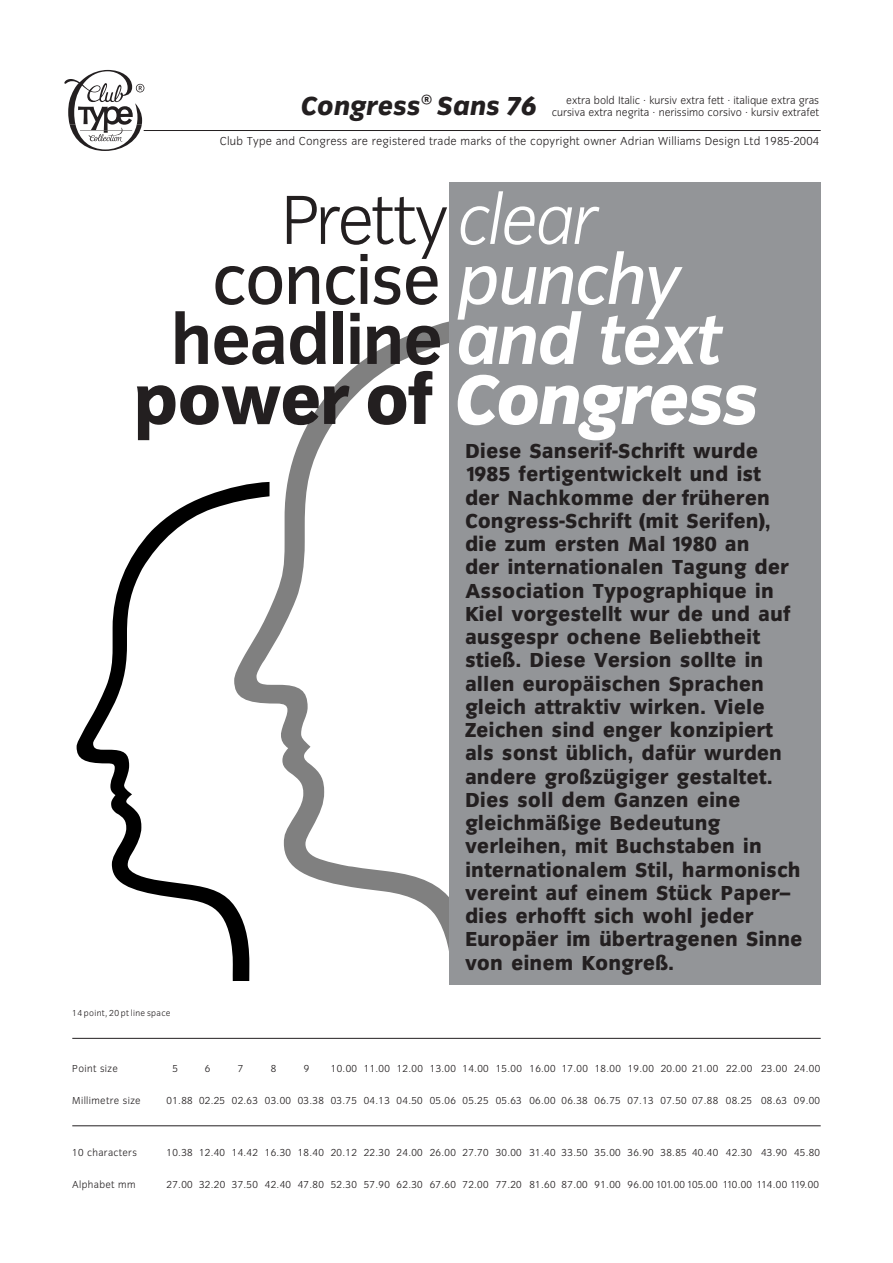
<style>
.page{position:relative;width:893px;height:1263px;background:#fff}
.page>*{position:absolute;margin:0;border:0;box-sizing:border-box;transform-origin:0 0}
.t1{font:700 72px/60px "Congress Sans";letter-spacing:-.03em;color:#231f20;text-align:center}
.t2{font:italic 800 27px "Congress Sans";color:#231f20}
.t3{font:800 21px/23.2px "Congress Sans";color:#231f20}
.t4{font:12px "Congress Sans";letter-spacing:.015em;color:#231f20}
.t5{font:11.25px/12.8px "Congress Sans";color:#231f20;text-align:right}
.t6{font:10.5px "Congress Sans";letter-spacing:.03em;color:#231f20}
.t7{font:9px "Congress Sans";letter-spacing:.035em;color:#231f20}
.s1{color:#fff}
.s2{font-size:22.5px}
.s3{font-weight:400}
.s4{font-weight:400;font-style:italic;color:#fff}
.s5{font-weight:400;font-style:italic;color:#939598}
.s6{font-weight:500}
.s7{font-weight:500;font-style:italic;color:#fff}
.s8{font-style:italic;color:#fff}
.s9{font-weight:800}
.s10{font-weight:800;font-style:italic;color:#fff}
</style>
<div class="page">
<svg style="left:270px;top:321px;width:179px;height:630px"></svg>
<svg style="left:142px;top:482px;width:128px;height:499px"></svg>
<div style="left:449px;top:182px;width:372px;height:802px;background:#939598"></div>
<svg style="left:64px;top:70px;width:81px;height:81px"></svg>
<hr style="left:72px;top:1038px;width:749px;height:1px;background:#231f20">
<hr style="left:144px;top:130px;width:677px;height:1px;background:#231f20">
<hr style="left:72px;top:1125px;width:749px;height:1px;background:#231f20">
<svg style="left:76px;top:542px;width:66px;height:350px"></svg>
<p class="t2" style="left:289px;top:97px;width:250px"><span class="s1">®</span>Congress<span class="s2">®</span> Sans 76</p>
<p class="t4" style="left:220px;top:137px;width:601px">Club Type and Congress are registered trade marks of the copyright owner Adrian Williams Design Ltd 1985-2004</p>
<p class="t5" style="left:552px;top:95px;width:269px">extra bold Italic · kursiv extra fett · italique extra gras cursiva extra negrita · nerissimo corsivo · kursiv extrafet</p>
<h1 class="t1" style="left:133px;top:198px;width:628px"><span class="s3">Pretty</span> <span class="s4">clear</span><span class="s5">i<br></span><span class="s6">concise</span> <span class="s7">punchy </span>headline <span class="s8">and text </span><span class="s9">power of</span> <span class="s10">Congress</span></h1>
<p class="t3" style="left:465px;top:442px;width:339px">Diese Sanserif-Schrift wurde<br>1985 fertigentwickelt und ist<br>der Nachkomme der früheren<br>Congress-Schrift (mit Serifen), die zum ersten Mal 1980 an<br>der internationalen Tagung der<br>Association Typographique in<br>Kiel vorgestellt wur de und auf ausgespr ochene Beliebtheit stieß. Diese Version sollte in allen europäischen Sprachen gleich attraktiv wirken. Viele<br>Zeichen sind enger konzipiert als sonst üblich, dafür wurden andere großzügiger gestaltet.<br>Dies soll dem Ganzen eine gleichmäßige Bedeutung verleihen, mit Buchstaben in internationalem Stil, harmonisch vereint auf einem Stück Paper– dies erhofft sich wohl jeder<br>Europäer im übertragenen Sinne von einem Kongreß.</p>
<p class="t7" style="left:72px;top:1010px;width:100px">14 point, 20 pt line space</p>
<p class="t6" style="left:72px;top:1065px;width:47px">Point size</p>
<p class="t6" style="left:172px;top:1065px;width:7px">5</p>
<p class="t6" style="left:205px;top:1065px;width:7px">6</p>
<p class="t6" style="left:238px;top:1065px;width:7px">7</p>
<p class="t6" style="left:271px;top:1065px;width:7px">8</p>
<p class="t6" style="left:304px;top:1065px;width:7px">9</p>
<p class="t6" style="left:331px;top:1065px;width:491px">10.00 11.00 12.00 13.00 14.00 15.00 16.00 17.00 18.00 19.00 20.00 21.00 22.00 23.00 24.00</p>
<p class="t6" style="left:72px;top:1097px;width:70px">Millimetre size</p>
<p class="t6" style="left:167px;top:1097px;width:655px">01.88 02.25 02.63 03.00 03.38 03.75 04.13 04.50 05.06 05.25 05.63 06.00 06.38 06.75 07.13 07.50 07.88 08.25 08.63 09.00</p>
<p class="t6" style="left:72px;top:1149px;width:66px">10 characters</p>
<p class="t6" style="left:167px;top:1149px;width:655px">10.38 12.40 14.42 16.30 18.40 20.12 22.30 24.00 26.00 27.70 30.00 31.40 33.50 35.00 36.90 38.85 40.40 42.30 43.90 45.80</p>
<p class="t6" style="left:72px;top:1181px;width:65px">Alphabet mm</p>
<p class="t6" style="left:167px;top:1181px;width:654px">27.00 32.20 37.50 42.40 47.80 52.30 57.90 62.30 67.60 72.00 77.20 81.60 87.00 91.00 96.00 101.00 105.00 110.00 114.00 119.00</p>
</div>
